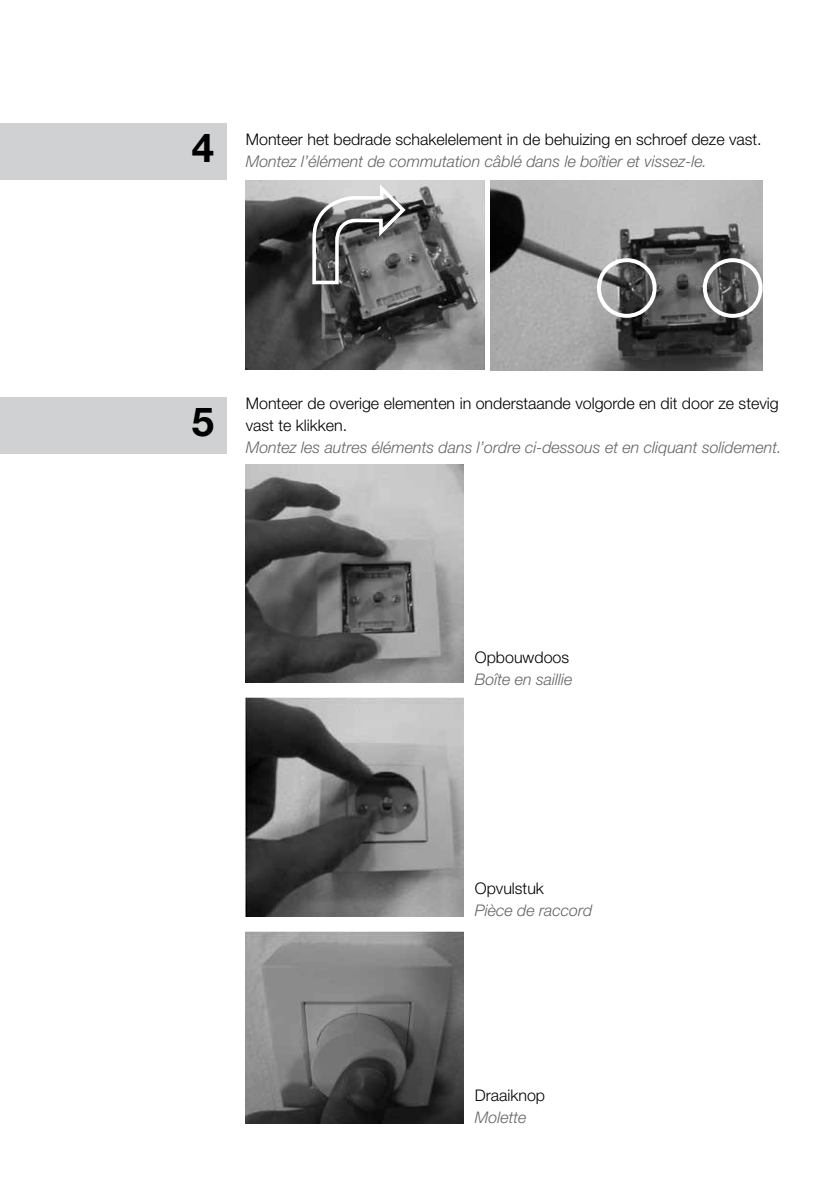
<style>
.page{position:relative;width:840px;height:1191px;background:#fff}
.page>*{position:absolute;margin:0;border:0;box-sizing:border-box;transform-origin:0 0}
.t1{font:700 40px "Helvetica Neue LT Std";color:#000}
.t2{font:300 16px/22px "Helvetica Neue LT Std";color:#000}
.t3{font:italic 300 16px "Helvetica Neue LT Std";color:#646567}
</style>
<div class="page">
<div style="left:0;top:123px;width:226px;height:57px;background:#d0d1d2"></div>
<div style="left:0;top:397px;width:226px;height:57px;background:#d0d1d2"></div>
<img style="left:245px;top:180px;width:239px;height:190px">
<img style="left:490px;top:180px;width:272px;height:190px">
<img style="left:245px;top:465px;width:218px;height:217px">
<img style="left:245px;top:697px;width:218px;height:220px">
<img style="left:245px;top:931px;width:218px;height:192px">
<div style="left:596px;top:258px;width:60px;height:60px;border:4px solid #fff;border-radius:50%"></div>
<div style="left:702px;top:258px;width:60px;height:60px;border:4px solid #fff;border-radius:50%"></div>
<svg style="left:310px;top:180px;width:98px;height:106px;background:#878787"></svg>
<h1 class="t1" style="left:192px;top:123px;width:24px">4</h1>
<p class="t2" style="left:245px;top:127px;width:517px">Monteer het bedrade schakelelement in de behuizing en schroef deze vast.</p>
<p class="t3" style="left:245px;top:151px;width:462px">Montez l’élément de commutation câblé dans le boîtier et vissez-le.</p>
<h1 class="t1" style="left:192px;top:397px;width:24px">5</h1>
<p class="t2" style="left:245px;top:391px;width:534px">Monteer de overige elementen in onderstaande volgorde en dit door ze stevig vast te klikken.</p>
<p class="t3" style="left:245px;top:437px;width:537px">Montez les autres éléments dans l’ordre ci-dessous et en cliquant solidement.</p>
<p class="t2" style="left:474px;top:645px;width:96px">Opbouwdoos</p>
<p class="t3" style="left:474px;top:669px;width:99px">Boîte en saillie</p>
<p class="t2" style="left:474px;top:876px;width:71px">Opvulstuk</p>
<p class="t3" style="left:474px;top:900px;width:119px">Pièce de raccord</p>
<p class="t2" style="left:474px;top:1084px;width:72px">Draaiknop</p>
<p class="t3" style="left:474px;top:1108px;width:53px">Molette</p>
</div>
